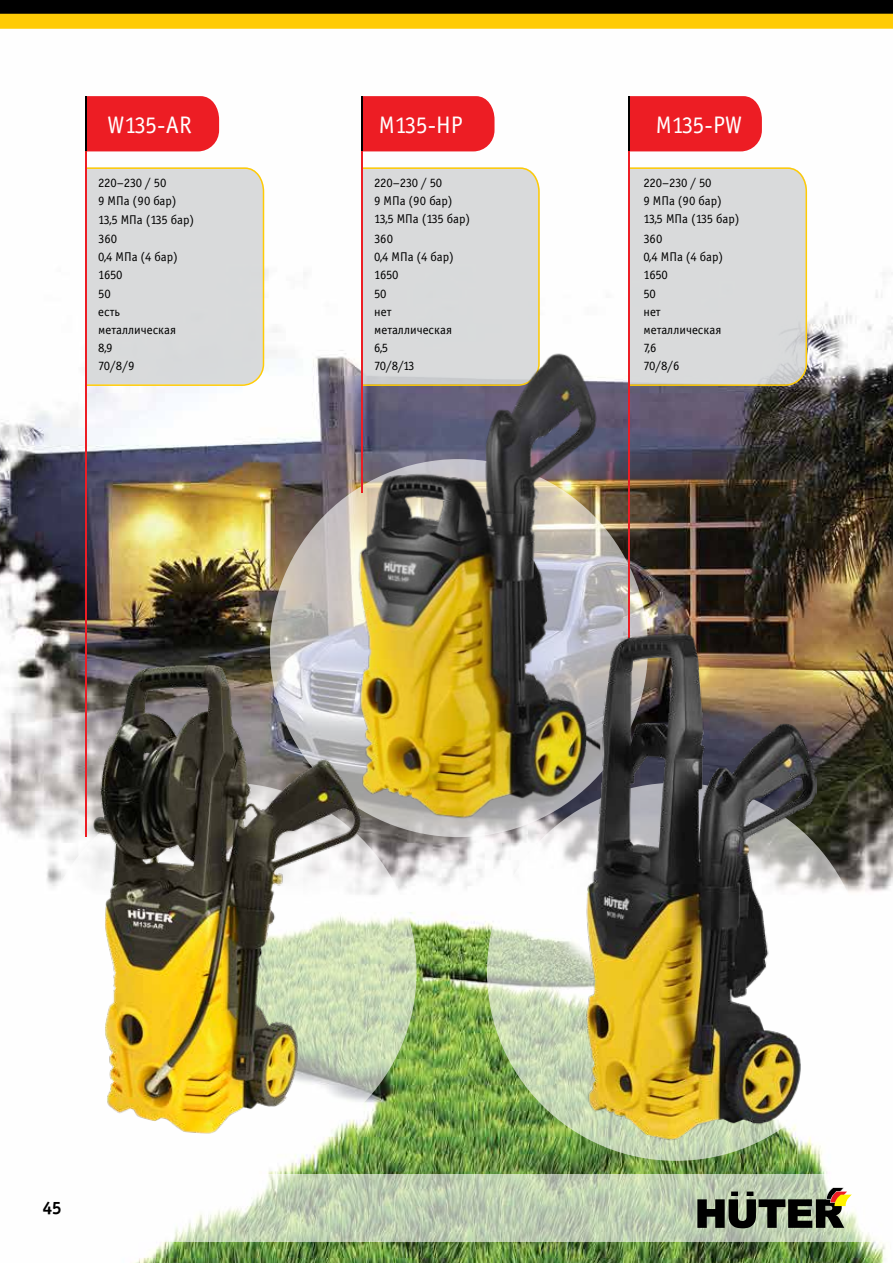
<style>
.page{position:relative;width:893px;height:1263px;background:#fff}
.page>*{position:absolute;margin:0;border:0;box-sizing:border-box;transform-origin:0 0}
.t1{font:24px "Officina Sans Book C";letter-spacing:-.015em;color:#fff}
.t2{font:18px "Officina Serif Bold C";color:#000}
.t3{font:12.75px "Officina Sans Book C";color:#000}
</style>
<div class="page">
<img style="left:0;top:96px;width:893px;height:1167px">
<svg style="left:0;top:1174px;width:893px;height:68px"></svg>
<svg style="left:697px;top:1187px;width:155px;height:41px;background:#6f7461"></svg>
<div style="left:0;top:0;width:893px;height:15px;background:#000"></div>
<div style="left:0;top:14px;width:893px;height:15px;background:#ffcb05"></div>
<svg style="left:270px;top:459px;width:378px;height:378px;background:#beb9b4"></svg>
<svg style="left:487px;top:783px;width:378px;height:378px"></svg>
<div style="left:87px;top:96px;width:132px;height:55px;background:#ed1d24"></div>
<div style="left:363px;top:96px;width:131px;height:55px;background:#ed1d24"></div>
<div style="left:630px;top:96px;width:132px;height:55px;background:#ed1d24"></div>
<hr style="left:86px;top:96px;width:1px;height:55px;background:#000">
<div style="left:87px;top:167px;width:177px;height:219px;background:#d9dadb"></div>
<hr style="left:86px;top:151px;width:1px;height:686px;background:#ed1d24">
<hr style="left:361px;top:96px;width:2px;height:55px;background:#000">
<hr style="left:628px;top:96px;width:2px;height:55px;background:#000">
<div style="left:363px;top:167px;width:177px;height:155px;background:#d9dadb"></div>
<div style="left:630px;top:167px;width:177px;height:219px;background:#d9dadb"></div>
<hr style="left:361px;top:151px;width:2px;height:342px;background:#ed1d24">
<hr style="left:628px;top:151px;width:2px;height:511px;background:#ed1d24">
<img style="left:14px;top:630px;width:389px;height:531px">
<img style="left:318px;top:322px;width:290px;height:522px">
<img style="left:530px;top:617px;width:286px;height:531px">
<h1 class="t1" style="left:107px;top:112px;width:86px">W135-AR</h1>
<h1 class="t1" style="left:379px;top:112px;width:86px">M135-HP</h1>
<h1 class="t1" style="left:656px;top:112px;width:88px">M135-PW</h1>
<p class="t3" style="left:98px;top:175px;width:70px">220–230 / 50</p>
<p class="t3" style="left:374px;top:175px;width:70px">220–230 / 50</p>
<p class="t3" style="left:643px;top:175px;width:70px">220–230 / 50</p>
<p class="t3" style="left:98px;top:193px;width:80px">9 МПа (90 бар)</p>
<p class="t3" style="left:374px;top:193px;width:80px">9 МПа (90 бар)</p>
<p class="t3" style="left:643px;top:193px;width:80px">9 МПа (90 бар)</p>
<p class="t3" style="left:98px;top:213px;width:97px">13,5 МПа (135 бар)</p>
<p class="t3" style="left:374px;top:212px;width:97px">13,5 МПа (135 бар)</p>
<p class="t3" style="left:643px;top:212px;width:97px">13,5 МПа (135 бар)</p>
<p class="t3" style="left:98px;top:232px;width:20px">360</p>
<p class="t3" style="left:374px;top:232px;width:20px">360</p>
<p class="t3" style="left:643px;top:232px;width:20px">360</p>
<p class="t3" style="left:98px;top:250px;width:81px">0,4 MПа (4 бар)</p>
<p class="t3" style="left:374px;top:250px;width:81px">0,4 MПа (4 бар)</p>
<p class="t3" style="left:643px;top:250px;width:81px">0,4 MПа (4 бар)</p>
<p class="t3" style="left:98px;top:268px;width:26px">1650</p>
<p class="t3" style="left:374px;top:268px;width:26px">1650</p>
<p class="t3" style="left:643px;top:268px;width:26px">1650</p>
<p class="t3" style="left:98px;top:286px;width:14px">50</p>
<p class="t3" style="left:374px;top:286px;width:14px">50</p>
<p class="t3" style="left:643px;top:286px;width:14px">50</p>
<p class="t3" style="left:98px;top:304px;width:23px">есть</p>
<p class="t3" style="left:374px;top:304px;width:19px">нет</p>
<p class="t3" style="left:643px;top:304px;width:19px">нет</p>
<p class="t3" style="left:98px;top:322px;width:79px">металлическая</p>
<p class="t3" style="left:374px;top:322px;width:79px">металлическая</p>
<p class="t3" style="left:643px;top:322px;width:79px">металлическая</p>
<p class="t3" style="left:98px;top:340px;width:16px">8,9</p>
<p class="t3" style="left:374px;top:340px;width:16px">6,5</p>
<p class="t3" style="left:643px;top:340px;width:14px">7,6</p>
<p class="t3" style="left:98px;top:359px;width:38px">70/8/9</p>
<p class="t3" style="left:374px;top:359px;width:42px">70/8/13</p>
<p class="t3" style="left:643px;top:359px;width:38px">70/8/6</p>
<h2 class="t2" style="left:43px;top:1198px;width:21px">45</h2>
</div>
